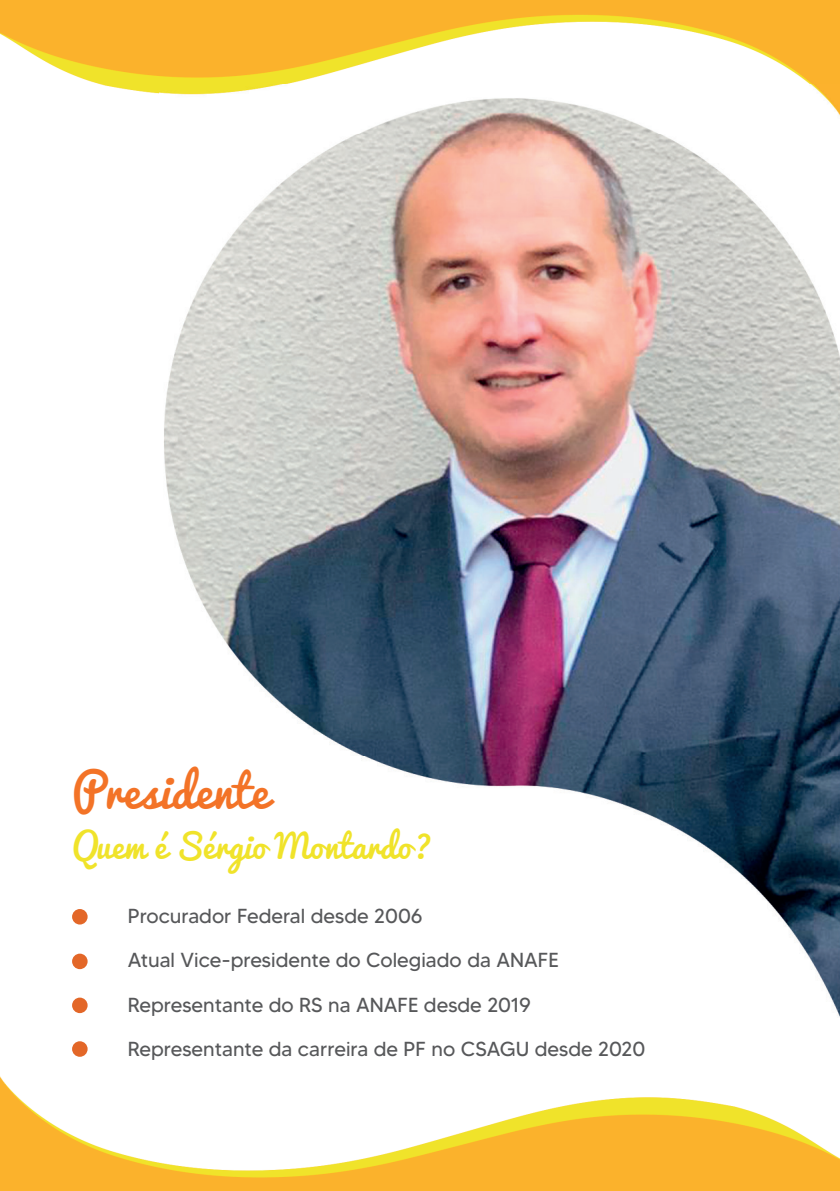
<style>
.page{position:relative;width:840px;height:1191px;background:#fff}
.page>*{position:absolute;margin:0;border:0;box-sizing:border-box;transform-origin:0 0}
.t1{font:45.4px "Pacifico";color:#f37327}
.t2{font:32.8px "Pacifico";color:#f0e32a}
.t3{font:20.2px/44.2px "MADETOMMY";color:#57585a}
</style>
<div class="page">
<img style="left:0;top:0;width:839px;height:94px">
<img style="left:0;top:1076px;width:839px;height:115px">
<img style="left:160px;top:84px;width:679px;height:931px">
<div style="left:72px;top:909px;width:16px;height:15px;background:#e36728;border-radius:50%"></div>
<div style="left:72px;top:953px;width:16px;height:16px;background:#e36728;border-radius:50%"></div>
<div style="left:72px;top:997px;width:16px;height:16px;background:#e36728;border-radius:50%"></div>
<div style="left:72px;top:1041px;width:16px;height:15px;background:#e36728;border-radius:50%"></div>
<h1 class="t1" style="left:72px;top:767px;width:198px">Presidente</h1>
<h2 class="t2" style="left:72px;top:828px;width:361px">Quem é Sérgio Montardo?</h2>
<p class="t3" style="left:128px;top:894px;width:518px">Procurador Federal desde 2006<br>Atual Vice-presidente do Colegiado da ANAFE Representante do RS na ANAFE desde 2019<br>Representante da carreira de PF no CSAGU desde 2020</p>
</div>
